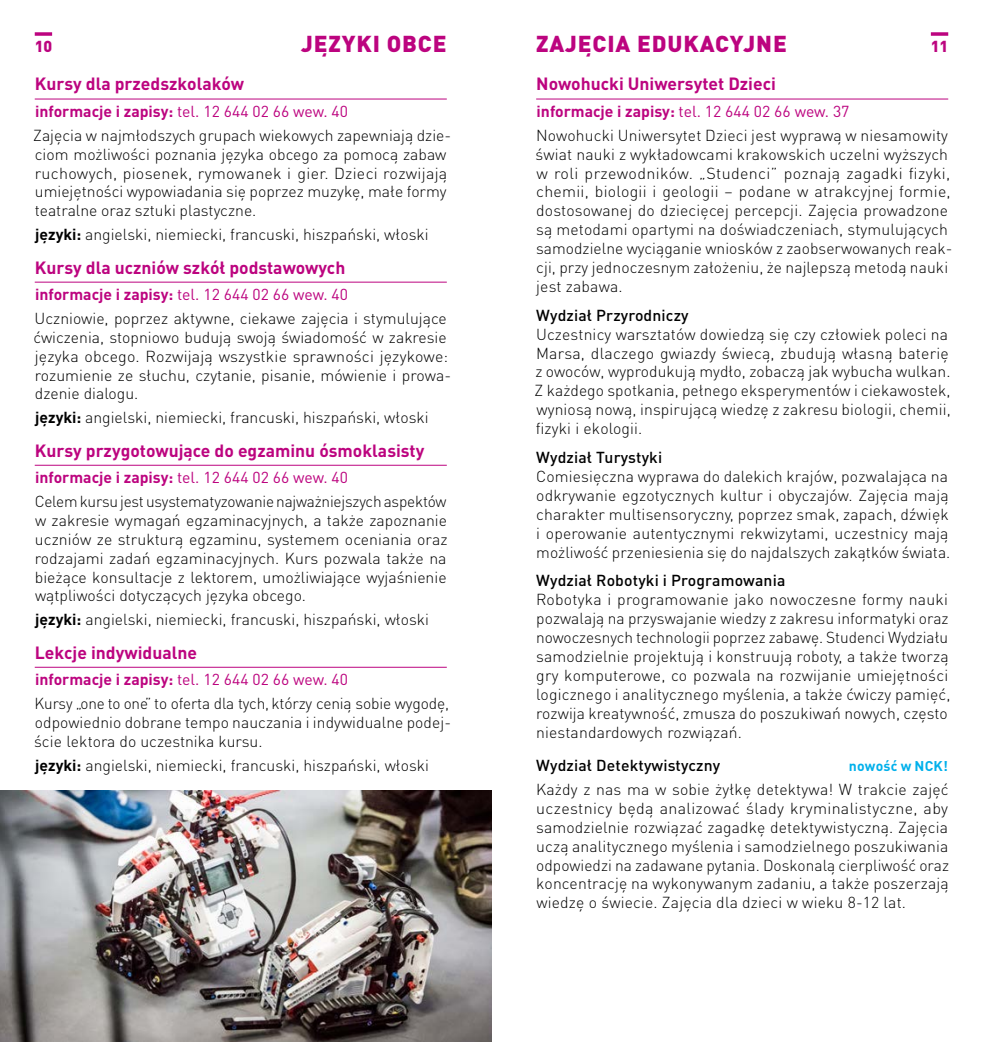
<style>
.page{position:relative;width:983px;height:1042px;background:#fff}
.page>*{position:absolute;margin:0;border:0;box-sizing:border-box;transform-origin:0 0}
.t1{font:900 22.75px "DIN Pro";letter-spacing:.04em;color:#bc047f}
.t2{font:700 17.5px "DIN Pro";color:#bc047f}
.t3{font:300 15.75px/18.9px "DIN Pro";letter-spacing:.005em;color:#000}
.t4{font:300 15.75px/23.8px "DIN Pro";letter-spacing:-.015em;color:#000}
.t5{font:500 15.75px "DIN Pro";letter-spacing:.01em;color:#000}
.t6{font:900 15.75px "DIN Pro";color:#bc047f}
.t7{font:700 14px "DIN Pro";letter-spacing:.01em;color:#00b0eb}
.s1{font-weight:700;color:#bc047f}
.s2{font-weight:400;color:#bc047f}
.s3{font-weight:700}
</style>
<div class="page">
<svg style="left:35px;top:32px;width:17px;height:4px"></svg>
<svg style="left:930px;top:32px;width:17px;height:4px"></svg>
<hr style="left:35px;top:99px;width:411px;height:1px;background:#bc047f">
<hr style="left:35px;top:282px;width:411px;height:1px;background:#bc047f">
<hr style="left:35px;top:465px;width:411px;height:1px;background:#bc047f">
<hr style="left:35px;top:667px;width:411px;height:1px;background:#bc047f">
<hr style="left:536px;top:99px;width:411px;height:1px;background:#bc047f">
<img style="left:0;top:790px;width:491px;height:252px">
<p class="t6" style="left:35px;top:36px;width:19px">10</p>
<h1 class="t1" style="left:301px;top:28px;width:147px">JĘZYKI OBCE</h1>
<p class="t6" style="left:930px;top:36px;width:19px">11</p>
<p class="t2" style="left:35px;top:72px;width:211px">Kursy dla przedszkolaków</p>
<p class="t3" style="left:33px;top:99px;width:419px;line-height:23.8px"><span class="s1">informacje i zapisy:</span> <span class="s2">tel. 12 644 02 66 wew. 40<br></span>Zajęcia w najmłodszych grupach wiekowych zapewniają dzie-</p>
<p class="t3" style="left:35px;top:144px;width:414px;text-align:justify">ciom możliwości poznania języka obcego za pomocą zabaw ruchowych, piosenek, rymowanek i gier. Dzieci rozwijają umiejętności wypowiadania się poprzez muzykę, małe formy teatralne oraz sztuki plastyczne.</p>
<p class="t3" style="left:35px;top:224px;width:395px"><span class="s3">języki:</span> angielski, niemiecki, francuski, hiszpański, włoski</p>
<p class="t2" style="left:35px;top:255px;width:312px">Kursy dla uczniów szkół podstawowych</p>
<p class="t3" style="left:35px;top:282px;width:413px;line-height:23.8px"><span class="s1">informacje i zapisy:</span> <span class="s2">tel. 12 644 02 66 wew. 40<br></span>Uczniowie, poprzez aktywne, ciekawe zajęcia i stymulujące</p>
<p class="t3" style="left:34px;top:327px;width:419px">ćwiczenia, stopniowo budują swoją świadomość w zakresie języka obcego. Rozwijają wszystkie sprawności językowe: rozumienie ze słuchu, czytanie, pisanie, mówienie i prowa&shy;dzenie dialogu.</p>
<p class="t3" style="left:35px;top:407px;width:395px"><span class="s3">języki:</span> angielski, niemiecki, francuski, hiszpański, włoski</p>
<p class="t2" style="left:35px;top:438px;width:391px">Kursy przygotowujące do egzaminu ósmoklasisty</p>
<p class="t4" style="left:35px;top:465px;width:413px"><span class="s1">informacje i zapisy:</span> <span class="s2">tel. 12 644 02 66 wew. 40<br></span>Celem kursu jest usystematyzowanie najważniejszych aspektów</p>
<p class="t3" style="left:35px;top:510px;width:414px;text-align:justify">w zakresie wymagań egzaminacyjnych, a także zapoznanie uczniów ze strukturą egzaminu, systemem oceniania oraz rodzajami zadań egzaminacyjnych. Kurs pozwala także na bieżące konsultacje z lektorem, umożliwiające wyjaśnienie wątpliwości dotyczących języka obcego.</p>
<p class="t3" style="left:35px;top:609px;width:395px"><span class="s3">języki:</span> angielski, niemiecki, francuski, hiszpański, włoski</p>
<p class="t2" style="left:35px;top:640px;width:164px">Lekcje indywidualne</p>
<p class="t3" style="left:35px;top:667px;width:416px;line-height:23.8px"><span class="s1">informacje i zapisy:</span> <span class="s2">tel. 12 644 02 66 wew. 40<br></span>Kursy „one to one” to oferta dla tych, którzy cenią sobie wygodę,</p>
<p class="t3" style="left:34px;top:712px;width:418px">odpowiednio dobrane tempo nauczania i indywidualne podej&shy;ście lektora do uczestnika kursu.</p>
<p class="t3" style="left:35px;top:755px;width:395px"><span class="s3">języki:</span> angielski, niemiecki, francuski, hiszpański, włoski</p>
<h1 class="t1" style="left:536px;top:28px;width:252px">ZAJĘCIA EDUKACYJNE</h1>
<p class="t2" style="left:536px;top:72px;width:241px">Nowohucki Uniwersytet Dzieci</p>
<p class="t3" style="left:536px;top:99px;width:413px;line-height:23.8px"><span class="s1">informacje i zapisy:</span> <span class="s2">tel. 12 644 02 66 wew. 37<br></span>Nowohucki Uniwersytet Dzieci jest wyprawą w niesamowity</p>
<p class="t3" style="left:535px;top:144px;width:418px">świat nauki z wykładowcami krakowskich uczelni wyższych w roli przewodników. „Studenci” poznają zagadki fizyki, chemii, biologii i geologii – podane w atrakcyjnej formie, dostosowanej do dziecięcej percepcji. Zajęcia prowadzone są metodami opartymi na doświadczeniach, stymulujących samodzielne wyciąganie wniosków z zaobserwowanych reak&shy;cji, przy jednoczesnym założeniu, że najlepszą metodą nauki jest zabawa.</p>
<p class="t5" style="left:536px;top:304px;width:154px">Wydział Przyrodniczy</p>
<p class="t3" style="left:534px;top:324px;width:417px">Uczestnicy warsztatów dowiedzą się czy człowiek poleci na Marsa, dlaczego gwiazdy świecą, zbudują własną baterię z owoców, wyprodukują mydło, zobaczą jak wybucha wulkan.<br>Z każdego spotkania, pełnego eksperymentów i ciekawostek, wyniosą nową, inspirującą wiedzę z zakresu biologii, chemii, fizyki i ekologii.</p>
<p class="t5" style="left:536px;top:447px;width:127px">Wydział Turystyki</p>
<p class="t3" style="left:536px;top:466px;width:415px">Comiesięczna wyprawa do dalekich krajów, pozwalająca na odkrywanie egzotycznych kultur i obyczajów. Zajęcia mają charakter multisensoryczny, poprzez smak, zapach, dźwięk i operowanie autentycznymi rekwizytami, uczestnicy mają możliwość przeniesienia się do najdalszych zakątków świata.</p>
<p class="t5" style="left:536px;top:570px;width:250px">Wydział Robotyki i Programowania</p>
<p class="t3" style="left:536px;top:589px;width:416px">Robotyka i programowanie jako nowoczesne formy nauki pozwalają na przyswajanie wiedzy z zakresu informatyki oraz nowoczesnych technologii poprzez zabawę. Studenci Wydziału samodzielnie projektują i konstruują roboty, a także tworzą gry komputerowe, co pozwala na rozwijanie umiejętności logicznego i analitycznego myślenia, a także ćwiczy pamięć, rozwija kreatywność, zmusza do poszukiwań nowych, często niestandardowych rozwiązań.</p>
<p class="t5" style="left:536px;top:754px;width:185px">Wydział Detektywistyczny</p>
<p class="t7" style="left:848px;top:756px;width:100px">nowość w NCK!</p>
<p class="t3" style="left:536px;top:779px;width:414px;text-align:justify">Każdy z nas ma w sobie żyłkę detektywa! W trakcie zajęć uczestnicy będą analizować ślady kryminalistyczne, aby samodzielnie rozwiązać zagadkę detektywistyczną. Zajęcia uczą analitycznego myślenia i samodzielnego poszukiwania odpowiedzi na zadawane pytania. Doskonalą cierpliwość oraz koncentrację na wykonywanym zadaniu, a także poszerzają wiedzę o świecie. Zajęcia dla dzieci w wieku 8-12 lat.</p>
</div>
